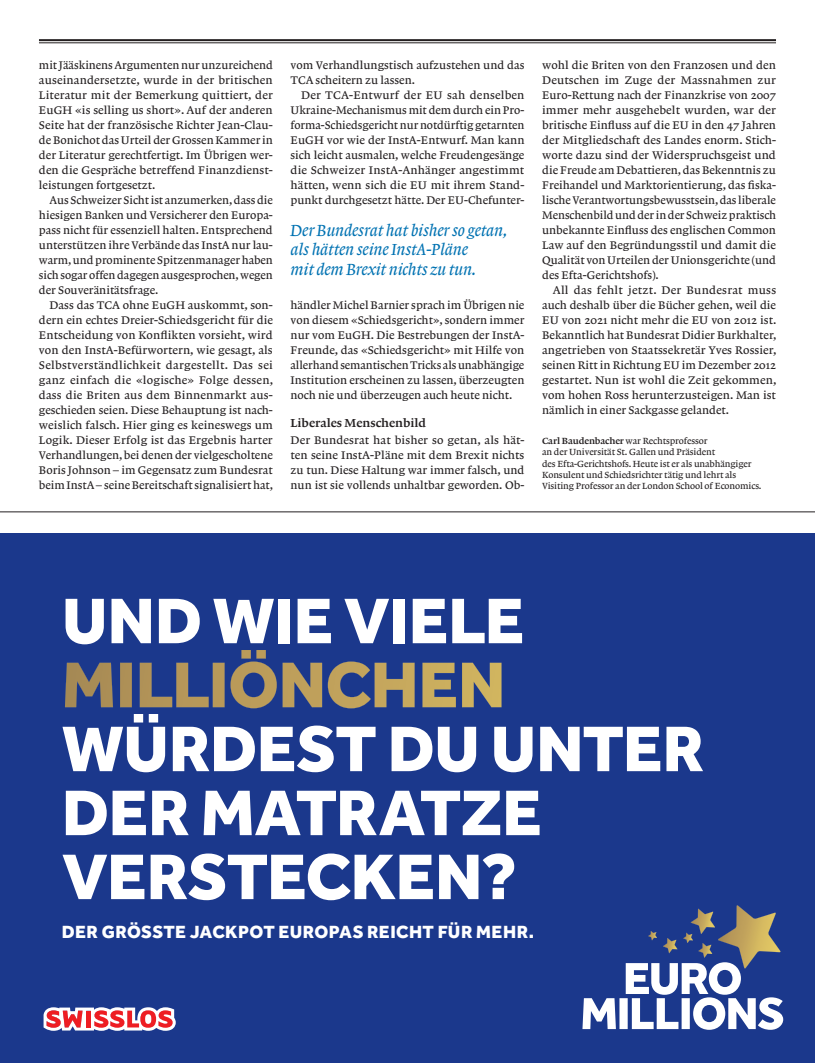
<style>
.page{position:relative;width:815px;height:1063px;background:#fff}
.page>*{position:absolute;margin:0;border:0;box-sizing:border-box;transform-origin:0 0}
.t1{font:800 66.62px/128px "Effra";letter-spacing:-.005em;color:#fff}
.t2{font:800 18.25px "Effra";letter-spacing:.02em;color:#fff}
.A_QUOTE_x10{font:16.88px/19.4px "Lexicon No 1 Italic A Txt";letter-spacing:-.01em;color:#0072b2}
.A_ZWISCHENTITEL_x09{font:12.25px "Lexicon No 1 Roman C Txt";color:#231f20}
.A_LT_MIT_EZ_9_3_x08{font:11.62px/15px "Lexicon No 1 Roman A Txt";color:#231f20;text-align:justify}
.A_LT_OHNE_EZ_x08{font:11.62px/15px "Lexicon No 1 Roman A Txt";color:#231f20;text-align:justify}
.A_FUSSNOTE_x13{font:9.38px/11.2px "Lexicon No 1 Roman A Txt";letter-spacing:-.01em;color:#231f20}
.s1{font-family:"Lexicon No 1 Roman C Tab"}
</style>
<div class="page">
<hr style="left:39px;top:39px;width:737px;height:2px;background:#231f20">
<hr style="left:39px;top:42px;width:737px;height:1px;background:#231f20">
<div style="left:0;top:534px;width:815px;height:529px;background:#1b388c"></div>
<svg style="left:44px;top:1007px;width:132px;height:24px;background:#de909c"></svg>
<svg style="left:65px;top:650px;width:437px;height:58px"></svg>
<svg style="left:582px;top:905px;width:201px;height:125px"></svg>
<hr style="left:0;top:512px;width:815px;height:1px;background:#231f20">
<p class="A_LT_MIT_EZ_9_3_x08" style="left:39px;top:58px;width:235px">mit Jääskinens Argumenten nur unzureichend auseinandersetzte, wurde in der britischen Literatur mit der Bemerkung quittiert, der EuGH «is selling us short». Auf der anderen Seite hat der französische Richter Jean-Clau&shy;de Bonichot das Urteil der Grossen Kammer in der Literatur gerechtfertigt. Im Übrigen wer&shy;den die Gespräche betreffend Finanzdienst&shy;leistungen fortgesetzt.</p>
<p class="A_LT_MIT_EZ_9_3_x08" style="left:39px;top:193px;width:235px;text-indent:11px">Aus Schweizer Sicht ist anzumerken, dass die hiesigen Banken und Versicherer den Europa&shy;pass nicht für essenziell halten. Entsprechend unterstützen ihre Verbände das InstA nur lau&shy;warm, und prominente Spitzenmanager haben sich sogar offen dagegen ausgesprochen, wegen der Souveränitätsfrage.</p>
<p class="A_LT_MIT_EZ_9_3_x08" style="left:39px;top:298px;width:236px;text-indent:11px">Dass das TCA ohne EuGH auskommt, son&shy;dern ein echtes Dreier-Schiedsgericht für die Entscheidung von Konflikten vorsieht, wird von den InstA-Befürwortern, wie gesagt, als Selbstverständlichkeit dargestellt. Das sei ganz einfach die «logische» Folge dessen, dass die Briten aus dem Binnenmarkt aus&shy;geschieden seien. Diese Behauptung ist nach&shy;weislich falsch. Hier ging es keineswegs um Logik. Dieser Erfolg ist das Ergebnis harter Verhandlungen, bei denen der vielgescholtene Boris Johnson – im Gegensatz zum Bundesrat beim InstA – seine Bereitschaft signalisiert hat,</p>
<p class="A_LT_MIT_EZ_9_3_x08" style="left:291px;top:58px;width:235px">vom Verhandlungstisch aufzustehen und das<br>TCA scheitern zu lassen.</p>
<p class="A_LT_MIT_EZ_9_3_x08" style="left:291px;top:88px;width:235px;text-indent:11px">Der TCA-Entwurf der EU sah denselben Ukraine-Mechanismus mit dem durch ein Pro&shy;forma-Schiedsgericht nur notdürftig getarnten EuGH vor wie der InstA-Entwurf. Man kann sich leicht ausmalen, welche Freudengesänge die Schweizer InstA-Anhänger angestimmt hätten, wenn sich die EU mit ihrem Stand&shy;punkt durchgesetzt hätte. Der EU-Chefunter-</p>
<p class="A_QUOTE_x10" style="left:291px;top:221px;width:218px">Der Bundesrat hat bisher so getan, als hätten seine InstA-Pläne<br>mit dem Brexit nichts zu tun.</p>
<p class="A_LT_MIT_EZ_9_3_x08" style="left:291px;top:298px;width:235px">händler Michel Barnier sprach im Übrigen nie von diesem «Schiedsgericht», sondern immer nur vom EuGH. Die Bestrebungen der InstA-Freunde, das «Schiedsgericht» mit Hilfe von allerhand semantischen Tricks als unabhängige Institution erscheinen zu lassen, überzeugten noch nie und überzeugen auch heute nicht.</p>
<p class="A_ZWISCHENTITEL_x09" style="left:291px;top:416px;width:137px">Liberales Menschenbild</p>
<p class="A_LT_OHNE_EZ_x08" style="left:291px;top:433px;width:235px">Der Bundesrat hat bisher so getan, als hät&shy;ten seine InstA-Pläne mit dem Brexit nichts zu tun. Diese Haltung war immer falsch, und nun ist sie vollends unhaltbar geworden. Ob-</p>
<p class="A_LT_OHNE_EZ_x08" style="left:542px;top:58px;width:235px">wohl die Briten von den Franzosen und den Deutschen im Zuge der Massnahmen zur Euro-Rettung nach der Finanzkrise von 2007 immer mehr ausgehebelt wurden, war der britische Einfluss auf die EU in den 47 Jahren der Mitgliedschaft des Landes enorm. Stich&shy;worte dazu sind der Widerspruchsgeist und die Freude am Debattieren, das Bekenntnis zu Freihandel und Marktorientierung, das fiska&shy;lische Verantwortungsbewusstsein, das liberale Menschenbild und der in der Schweiz praktisch unbekannte Einfluss des englischen Common Law auf den Begründungsstil und damit die Qualität von Urteilen der Unionsgerichte (und des Efta-Gerichtshofs).</p>
<p class="A_LT_MIT_EZ_9_3_x08" style="left:542px;top:283px;width:236px;text-indent:11px">All das fehlt jetzt. Der Bundesrat muss auch deshalb über die Bücher gehen, weil die EU von 2021 nicht mehr die EU von 2012 ist.<br>Bekanntlich hat Bundesrat Didier Burkhalter, angetrieben von Staatssekretär Yves Rossier, seinen Ritt in Richtung EU im Dezember 2012 gestartet. Nun ist wohl die Zeit gekommen, vom hohen Ross herunterzusteigen. Man ist nämlich in einer Sackgasse gelandet.</p>
<p class="A_FUSSNOTE_x13" style="left:542px;top:435px;width:221px"><span class="s1">Carl Baudenbacher</span> war Rechtsprofessor<br>an der Universität St. Gallen und Präsident<br>des Efta-Gerichtshofs. Heute ist er als unabhängiger Konsulent und Schiedsrichter tätig und lehrt als Visiting Professor an der London School of Economics.</p>
<p class="t1" style="left:62px;top:555px;width:644px">UND WIE VIELE<br>WÜRDEST DU UNTER</p>
<p class="t1" style="left:62px;top:779px;width:481px;line-height:64px">DER MATRATZE<br>VERSTECKEN?</p>
<p class="t2" style="left:62px;top:921px;width:474px">DER GRÖSSTE JACKPOT EUROPAS REICHT FÜR MEHR.</p>
</div>
